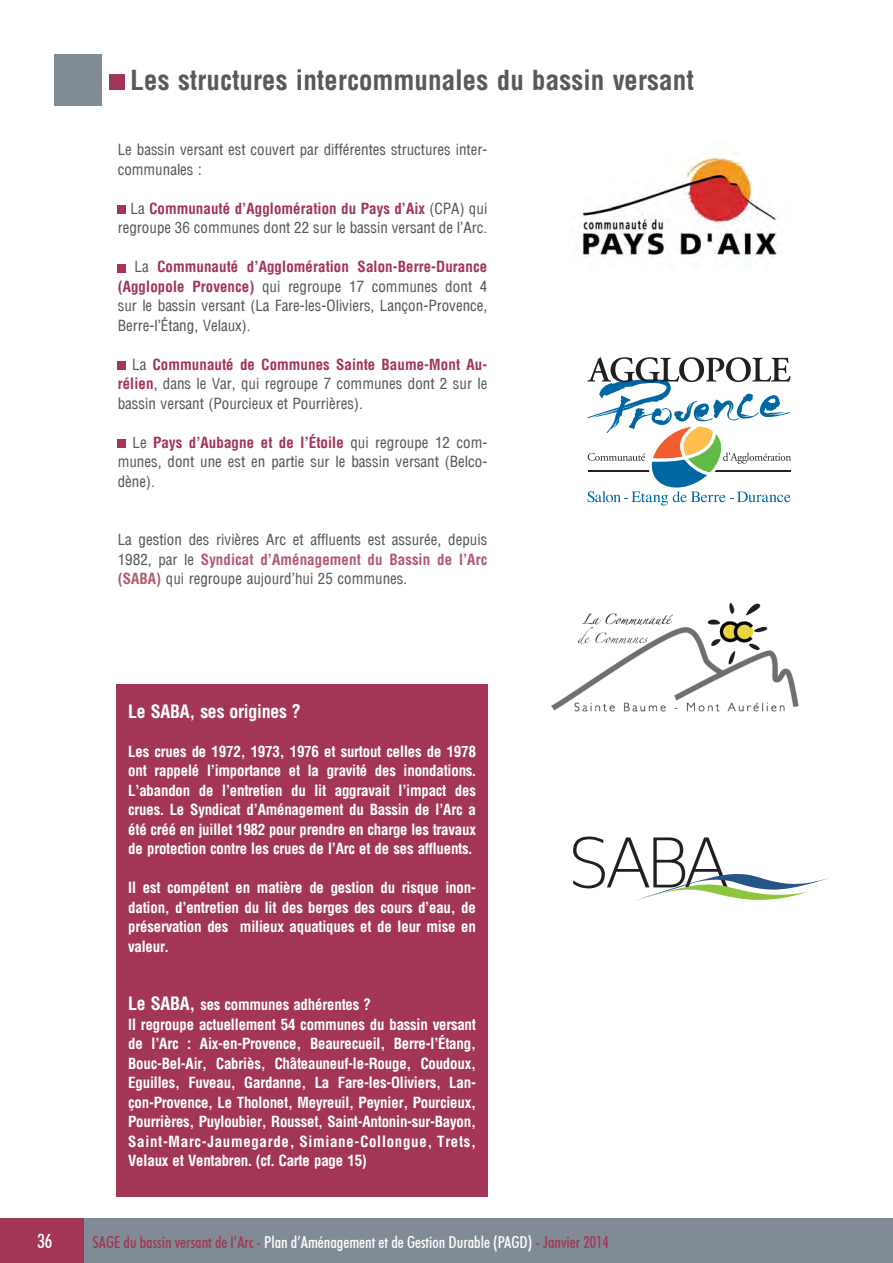
<style>
.page{position:relative;width:893px;height:1263px;background:#fff}
.page>*{position:absolute;margin:0;border:0;box-sizing:border-box;transform-origin:0 0}
.t1{font:200 68.55px "DejaVu Sans";color:#231f20}
.t2{font:700 27px "Arena Condensed";color:#58595b}
.t3{font:500 condensed 19.5px "Futura BT";color:#fff}
.t4{font:700 18px "Arena Condensed";letter-spacing:-.02em;color:#fff}
.t5{font:500 condensed 16.5px "Futura BT";color:#fff}
.t6{font:700 15px/19.5px "Arena Condensed";letter-spacing:-.02em;color:#fff;text-align:justify}
.t7{font:15px/19.5px "Arena Condensed";color:#58595b;text-align:justify}
.s1{font-weight:700;color:#a33657}
.s2{font-weight:700;color:#b35b6f}
.s3{font-size:18px}
.s4{color:#a33657}
</style>
<div class="page">
<img style="left:552px;top:604px;width:247px;height:108px">
<img style="left:580px;top:152px;width:199px;height:106px">
<svg style="left:587px;top:357px;width:204px;height:149px"></svg>
<div style="left:83px;top:1219px;width:810px;height:44px;background:#808b96"></div>
<div style="left:0;top:1219px;width:83px;height:44px;background:#a33657"></div>
<div style="left:118px;top:205px;width:8px;height:9px;background:#a33657"></div>
<div style="left:118px;top:264px;width:8px;height:8px;background:#a33657"></div>
<div style="left:118px;top:361px;width:8px;height:9px;background:#a33657"></div>
<div style="left:118px;top:439px;width:8px;height:9px;background:#a33657"></div>
<div style="left:116px;top:684px;width:372px;height:512px;background:#a33657"></div>
<div style="left:54px;top:54px;width:48px;height:51px;background:#808b96"></div>
<div style="left:110px;top:74px;width:15px;height:16px;background:#a33657"></div>
<svg style="left:634px;top:874px;width:195px;height:27px"></svg>
<h2 class="t2" style="left:131px;top:64px;width:565px">Les structures intercommunales du bassin versant</h2>
<p class="t7" style="left:118px;top:140px;width:371px">Le bassin versant est couvert par différentes structures inter&shy;communales :</p>
<p class="t7" style="left:118px;top:199px;width:371px;text-align:right">La <span class="s1">Communauté d’Agglomération du Pays d’Aix</span> (CPA) qui regroupe 36 communes dont 22 sur le bassin versant de l’Arc.</p>
<p class="t7" style="left:118px;top:257px;width:371px;text-indent:17px">La <span class="s1">Communauté d’Agglomération Salon-Berre-Durance (Agglopole Provence)</span> qui regroupe 17 communes dont 4 sur le bassin versant (La Fare-les-Oliviers, Lançon-Provence, Berre-l’Étang, Velaux).</p>
<p class="t7" style="left:118px;top:355px;width:371px;text-indent:15px">La <span class="s1">Communauté de Communes Sainte Baume-Mont Au&shy;rélien</span>, dans le Var, qui regroupe 7 communes dont 2 sur le bassin versant (Pourcieux et Pourrières).</p>
<p class="t7" style="left:118px;top:433px;width:371px;text-indent:15px">Le <span class="s1">Pays d’Aubagne et de l’Étoile</span> qui regroupe 12 com&shy;munes, dont une est en partie sur le bassin versant (Belco&shy;dène).</p>
<p class="t7" style="left:118px;top:530px;width:371px">La gestion des rivières Arc et affluents est assurée, depuis 1982, par le <span class="s2">Syndicat d’Aménagement du Bassin de l’Arc (SABA)</span> qui regroupe aujourd’hui 25 communes.</p>
<p class="t4" style="left:128px;top:700px;width:174px">Le SABA, ses origines ?</p>
<p class="t6" style="left:128px;top:741px;width:349px">Les crues de 1972, 1973, 1976 et surtout celles de 1978 ont rappelé l’importance et la gravité des inondations.<br>L’abandon de l’entretien du lit aggravait l’impact des crues. Le Syndicat d’Aménagement du Bassin de l’Arc a été créé en juillet 1982 pour prendre en charge les travaux de protection contre les crues de l’Arc et de ses affluents.</p>
<p class="t6" style="left:128px;top:878px;width:349px">Il est compétent en matière de gestion du risque inon&shy;dation, d’entretien du lit des berges des cours d’eau, de préservation des milieux aquatiques et de leur mise en valeur.</p>
<p class="t6" style="left:128px;top:995px;width:349px;text-align:left"><span class="s3">Le SABA,</span> ses communes adhérentes ?<br>Il regroupe actuellement 54 communes du bassin versant de l’Arc : Aix-en-Provence, Beaurecueil, Berre-l’Étang, Bouc-Bel-Air, Cabriès, Châteauneuf-le-Rouge, Coudoux, Eguilles, Fuveau, Gardanne, La Fare-les-Oliviers, Lan&shy;çon-Provence, Le Tholonet, Meyreuil, Peynier, Pourcieux, Pourrières, Puyloubier, Rousset, Saint-Antonin-sur-Bayon, Saint-Marc-Jaumegarde, Simiane-Collongue, Trets, Velaux et Ventabren. (cf. Carte page 15)</p>
<h1 class="t1" style="left:567px;top:824px;width:164px">SABA</h1>
<h3 class="t3" style="left:37px;top:1229px;width:17px">36</h3>
<p class="t5" style="left:92px;top:1232px;width:518px"><span class="s4">SAGE du bassin versant de l’Arc -</span> Plan d’Aménagement et de Gestion Durable (PAGD) <span class="s4">- Janvier 2014</span></p>
</div>
